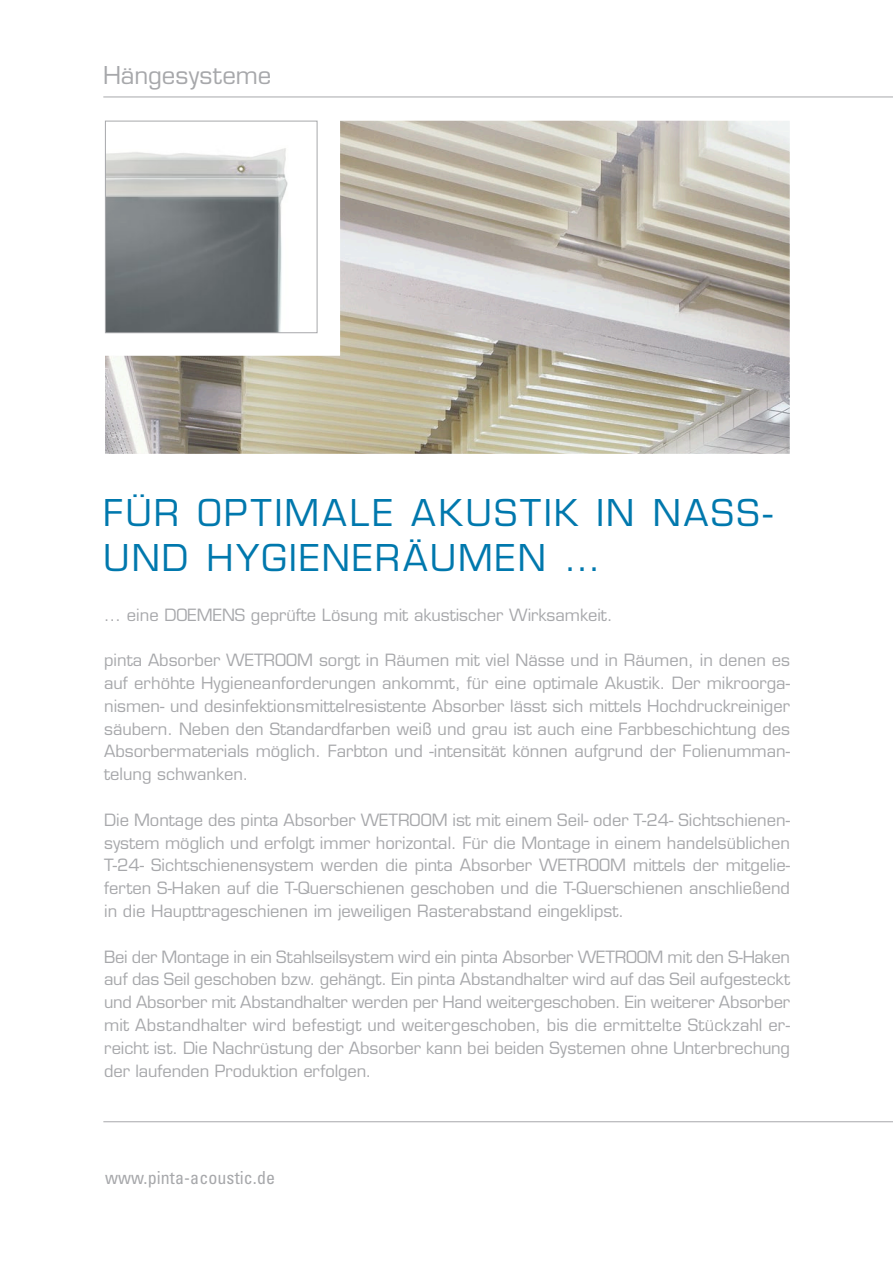
<style>
.page{position:relative;width:893px;height:1263px;background:#fff}
.page>*{position:absolute;margin:0;border:0;box-sizing:border-box;transform-origin:0 0}
.t1{font:36px/45px "Eurostile LT";letter-spacing:.065em;color:#0078ad}
.t2{font:24px "Eurostile LT";color:#a7a8ab}
.Fließtext_schwarz{font:condensed 18px "Univers LT";letter-spacing:.005em;color:#a7a8ab}
.Teaser{font:16.5px/22.8px "Eurostile LT";color:#a7a8ab;text-align:justify}
.HEAD1_Schwarz{font:16.5px "Eurostile LT";color:#a7a8ab}
</style>
<div class="page">
<img style="left:105px;top:121px;width:685px;height:333px">
<img style="left:107px;top:123px;width:208px;height:208px">
<div style="left:105px;top:121px;width:212px;height:212px;border:1px solid #a7a8ab"></div>
<hr style="left:103px;top:1121px;width:790px;height:1px;background:#a7a8ab">
<hr style="left:103px;top:97px;width:790px;height:1px;background:#a7a8ab">
<p class="t2" style="left:103px;top:60px;width:170px">Hängesysteme</p>
<p class="t1" style="left:103px;top:490px;width:671px">FÜR OPTIMALE AKUSTIK IN NASS-<br>UND HYGIENERÄUMEN …</p>
<p class="HEAD1_Schwarz" style="left:104px;top:604px;width:510px">... eine DOEMENS geprüfte Lösung mit akustischer Wirksamkeit.</p>
<p class="Teaser" style="left:104px;top:649px;width:687px">pinta Absorber WETROOM sorgt in Räumen mit viel Nässe und in Räumen, in denen es auf erhöhte Hygieneanforderungen ankommt, für eine optimale Akustik. Der mikroorga&shy;nismen- und desinfektionsmittelresistente Absorber lässt sich mittels Hochdruckreiniger säubern. Neben den Standardfarben weiß und grau ist auch eine Farbbeschichtung des Absorbermaterials möglich. Farbton und -intensität können aufgrund der Folienumman&shy;telung schwanken.</p>
<p class="Teaser" style="left:104px;top:808px;width:687px">Die Montage des pinta Absorber WETROOM ist mit einem Seil- oder T-24- Sichtschienen&shy;system möglich und erfolgt immer horizontal. Für die Montage in einem handelsüblichen T-24- Sichtschienensystem werden die pinta Absorber WETROOM mittels der mitgelie&shy;ferten S-Haken auf die T-Querschienen geschoben und die T-Querschienen anschließend in die Haupttrageschienen im jeweiligen Rasterabstand eingeklipst.</p>
<p class="Teaser" style="left:104px;top:945px;width:687px">Bei der Montage in ein Stahlseilsystem wird ein pinta Absorber WETROOM mit den S-Haken auf das Seil geschoben bzw. gehängt. Ein pinta Abstandhalter wird auf das Seil aufgesteckt und Absorber mit Abstandhalter werden per Hand weitergeschoben. Ein weiterer Absorber mit Abstandhalter wird befestigt und weitergeschoben, bis die ermittelte Stückzahl er&shy;reicht ist. Die Nachrüstung der Absorber kann bei beiden Systemen ohne Unterbrechung der laufenden Produktion erfolgen.</p>
<p class="Fließtext_schwarz" style="left:105px;top:1166px;width:172px">www.pinta-acoustic.de</p>
</div>
